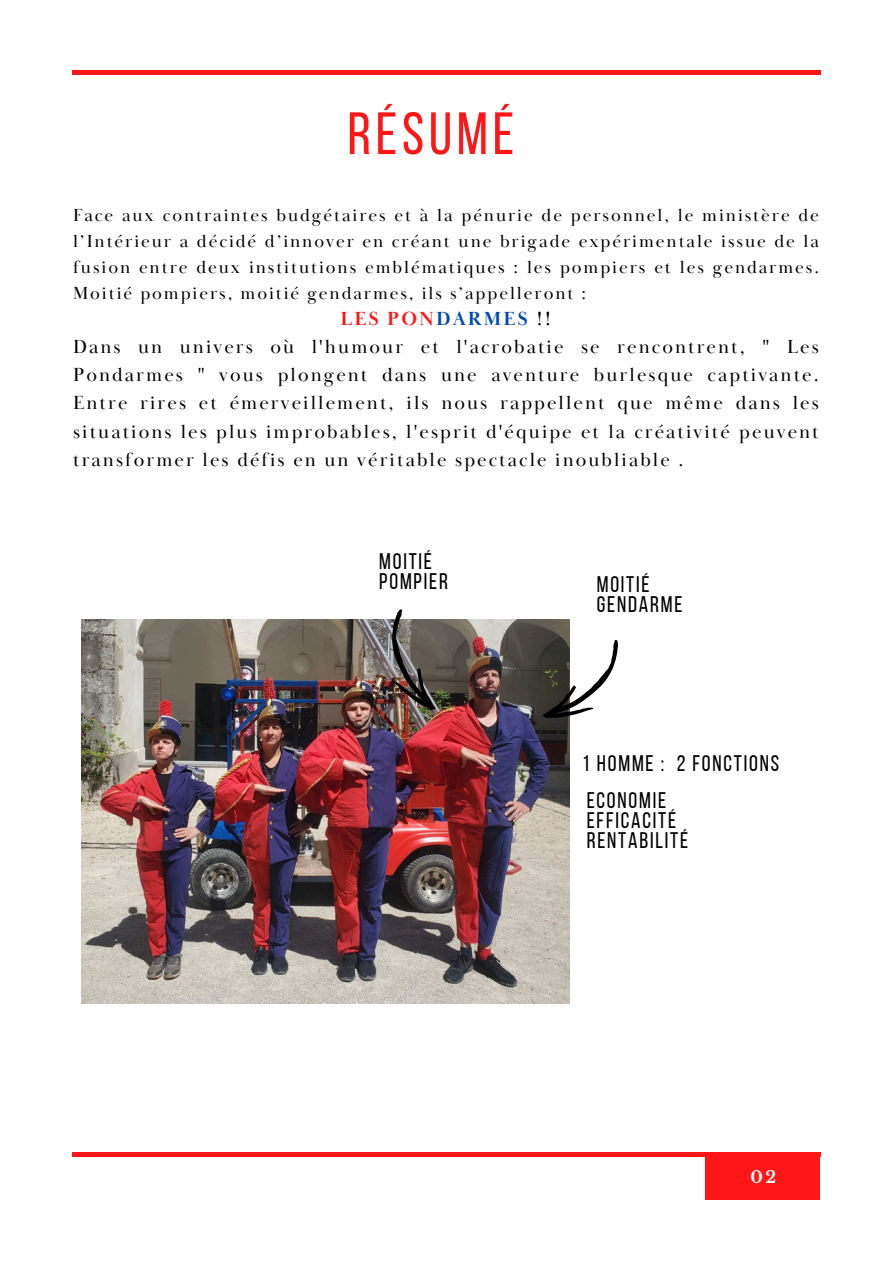
<style>
.page{position:relative;width:894px;height:1264px;background:#fff}
.page>*{position:absolute;margin:0;border:0;box-sizing:border-box;transform-origin:0 0}
.t1{font:59.55px "Bebas Neue";letter-spacing:.08em;color:#ff1616}
.t2{font:22.5px/20.2px "Bebas Neue";letter-spacing:.08em;color:#000}
.t3{font:19.5px/28.2px "Baskerville Display PT";letter-spacing:.105em;color:#000}
.t4{font:18px/26px "Baskerville Display PT";letter-spacing:.105em;color:#000;text-align:justify}
.t5{font:700 16.5px "Libre Baskerville";color:#fff}
.s1{font-weight:700;color:#ff1616}
.s2{font-weight:700;color:#004aad}
.s3{font-weight:700}
</style>
<div class="page">
<hr style="left:72px;top:71px;width:748px;height:3px;background:#ff1616">
<div style="left:704px;top:1153px;width:115px;height:46px;background:#ff1616"></div>
<hr style="left:72px;top:1152px;width:748px;height:4px;background:#ff1616">
<img style="left:81px;top:619px;width:488px;height:384px">
<svg style="left:542px;top:639px;width:76px;height:79px"></svg>
<img style="left:391px;top:609px;width:44px;height:100px">
<h1 class="t1" style="left:347px;top:101px;width:168px">RÉSUMÉ</h1>
<p class="t4" style="left:73px;top:203px;width:747px">Face aux contraintes budgétaires et à la pénurie de personnel, le ministère de l’Intérieur a décidé d’innover en créant une brigade expérimentale issue de la fusion entre deux institutions emblématiques : les pompiers et les gendarmes.<br>Moitié pompiers, moitié gendarmes, ils s’appelleront :</p>
<p class="t3" style="left:73px;top:305px;width:747px;text-indent:267px"><span class="s1">LES PON</span><span class="s2">DARMES</span> <span class="s3">!!<br></span>Dans un univers où l'humour et l'acrobatie se rencontrent, " Les Pondarmes " vous plongent dans une aventure burlesque captivante.<br>Entre rires et émerveillement, ils nous rappellent que même dans les situations les plus improbables, l'esprit d'équipe et la créativité peuvent transformer les défis en un véritable spectacle inoubliable .</p>
<p class="t2" style="left:379px;top:550px;width:70px">MOITIÉ<br>POMPIER</p>
<p class="t2" style="left:596px;top:574px;width:87px">MOITIÉ<br>GENDARME</p>
<p class="t2" style="left:582px;top:745px;width:198px;line-height:36.3px">1 HOMME : 2 FONCTIONS<br>ECONOMIE</p>
<p class="t2" style="left:586px;top:809px;width:103px">EFFICACITÉ<br>RENTABILITÉ</p>
<p class="t5" style="left:750px;top:1166px;width:27px">02</p>
</div>
